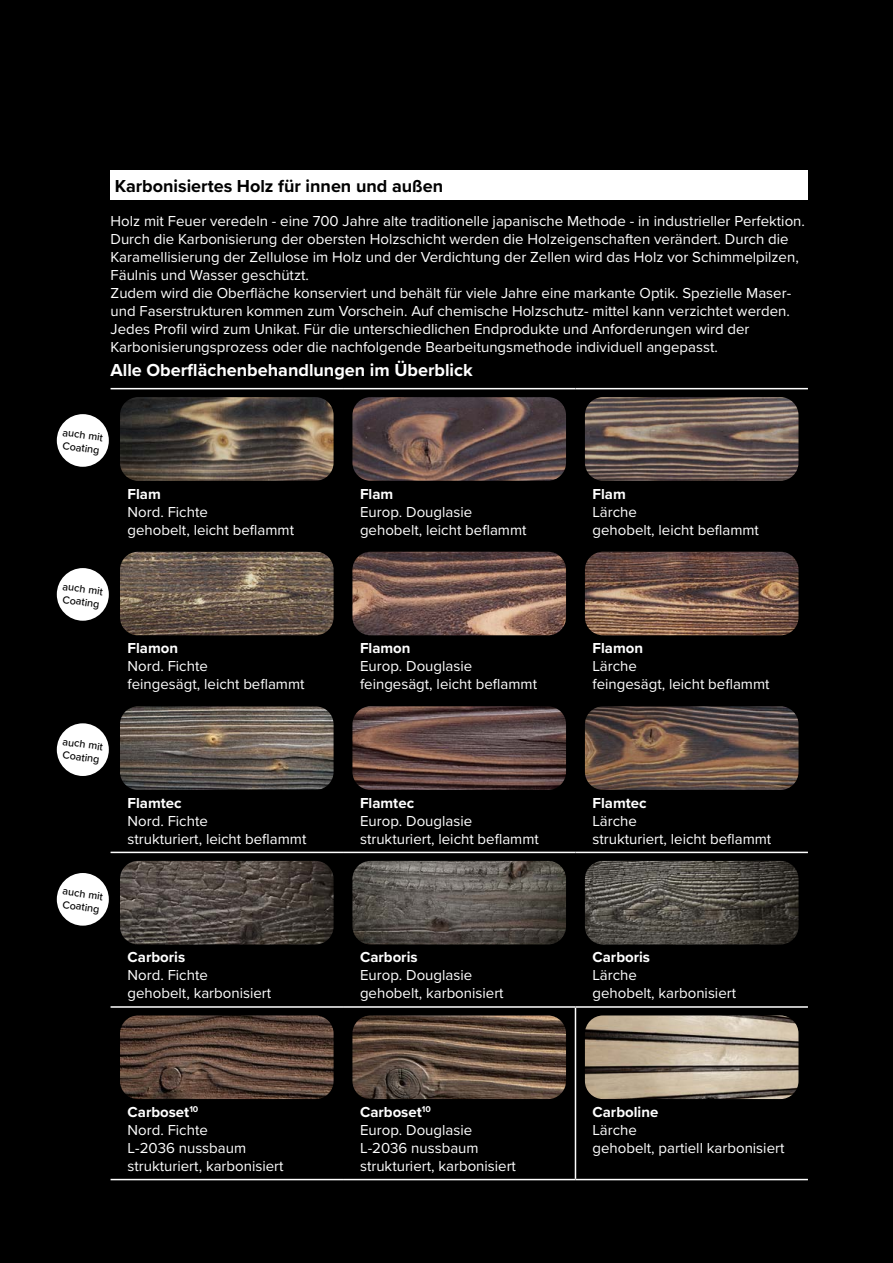
<style>
.page{position:relative;width:893px;height:1263px;background:#000}
.page>*{position:absolute;margin:0;border:0;box-sizing:border-box;transform-origin:0 0}
.t1{font:700 18px "Proxima Nova";color:#fff}
.t2{font:700 18px "Proxima Nova";color:#000}
.t3{font:15px/18px "Proxima Nova";color:#fff}
.t4{font:700 15px "Proxima Nova";color:#fff}
.t5{font:500 10.8px/12.9px "Proxima Nova";color:#000}
.s1{font-weight:700}
</style>
<div class="page">
<div style="left:111px;top:170px;width:697px;height:30px;background:#fff"></div>
<hr style="left:111px;top:388px;width:232px;height:1px;background:#fff">
<hr style="left:343px;top:388px;width:232px;height:1px;background:#fff">
<hr style="left:575px;top:388px;width:233px;height:1px;background:#fff">
<hr style="left:111px;top:852px;width:232px;height:1px;background:#fff">
<hr style="left:343px;top:852px;width:232px;height:1px;background:#fff">
<hr style="left:575px;top:852px;width:233px;height:1px;background:#fff">
<hr style="left:111px;top:1006px;width:232px;height:2px;background:#fff">
<hr style="left:343px;top:1006px;width:232px;height:2px;background:#fff">
<hr style="left:575px;top:1006px;width:233px;height:2px;background:#fff">
<hr style="left:111px;top:1179px;width:232px;height:1px;background:#fff">
<hr style="left:343px;top:1179px;width:232px;height:1px;background:#fff">
<hr style="left:575px;top:1179px;width:233px;height:1px;background:#fff">
<hr style="left:575px;top:1008px;width:1px;height:171px;background:#fff">
<img style="left:120px;top:397px;width:214px;height:84px">
<img style="left:352px;top:397px;width:214px;height:84px">
<img style="left:585px;top:397px;width:213px;height:84px">
<img style="left:120px;top:552px;width:214px;height:83px">
<img style="left:352px;top:552px;width:214px;height:83px">
<img style="left:585px;top:552px;width:213px;height:83px">
<img style="left:120px;top:706px;width:214px;height:84px">
<img style="left:352px;top:706px;width:214px;height:84px">
<img style="left:585px;top:706px;width:213px;height:84px">
<img style="left:120px;top:861px;width:214px;height:83px">
<img style="left:352px;top:861px;width:214px;height:83px">
<img style="left:585px;top:861px;width:213px;height:83px">
<img style="left:120px;top:1015px;width:214px;height:84px">
<img style="left:352px;top:1015px;width:214px;height:84px">
<img style="left:585px;top:1015px;width:213px;height:84px">
<div style="left:57px;top:414px;width:52px;height:53px;background:#fff;border-radius:50%"></div>
<div style="left:57px;top:873px;width:52px;height:53px;background:#fff;border-radius:50%"></div>
<div style="left:57px;top:723px;width:52px;height:53px;background:#fff;border-radius:50%"></div>
<div style="left:57px;top:568px;width:52px;height:53px;background:#fff;border-radius:50%"></div>
<p class="t2" style="left:115px;top:173px;width:330px">Karbonisiertes Holz für innen und außen</p>
<p class="t3" style="left:111px;top:211px;width:696px">Holz mit Feuer veredeln - eine 700 Jahre alte traditionelle japanische Methode - in industrieller Perfektion.<br>Durch die Karbonisierung der obersten Holzschicht werden die Holzeigenschaften verändert. Durch die Karamellisierung der Zellulose im Holz und der Verdichtung der Zellen wird das Holz vor Schimmelpilzen, Fäulnis und Wasser geschützt.<br>Zudem wird die Oberfläche konserviert und behält für viele Jahre eine markante Optik. Spezielle Maser&shy;und Faserstrukturen kommen zum Vorschein. Auf chemische Holzschutz- mittel kann verzichtet werden.<br>Jedes Profil wird zum Unikat. Für die unterschiedlichen Endprodukte und Anforderungen wird der Karbonisierungsprozess oder die nachfolgende Bearbeitungsmethode individuell angepasst.</p>
<p class="t1" style="left:111px;top:356px;width:364px">Alle Oberflächenbehandlungen im Überblick</p>
<p class="t5" style="left:64px;top:425px;width:42px;rotate:8deg">auch mit<br>Coating</p>
<p class="t5" style="left:64px;top:579px;width:42px;rotate:8deg">auch mit<br>Coating</p>
<p class="t5" style="left:64px;top:734px;width:42px;rotate:8deg">auch mit<br>Coating</p>
<p class="t5" style="left:64px;top:884px;width:42px;rotate:8deg">auch mit<br>Coating</p>
<p class="t4" style="left:128px;top:482px;width:35px">Flam</p>
<p class="t3" style="left:128px;top:502px;width:168px">Nord. Fichte<br>gehobelt, leicht beflammt</p>
<p class="t4" style="left:128px;top:637px;width:52px">Flamon</p>
<p class="t3" style="left:128px;top:657px;width:179px">Nord. Fichte<br>feingesägt, leicht beflammt</p>
<p class="t4" style="left:128px;top:792px;width:56px">Flamtec</p>
<p class="t3" style="left:128px;top:811px;width:180px">Nord. Fichte<br>strukturiert, leicht beflammt</p>
<p class="t4" style="left:128px;top:946px;width:59px">Carboris</p>
<p class="t3" style="left:128px;top:966px;width:145px">Nord. Fichte gehobelt, karbonisiert</p>
<p class="t4" style="left:360px;top:482px;width:35px">Flam</p>
<p class="t3" style="left:360px;top:502px;width:168px">Europ. Douglasie gehobelt, leicht beflammt</p>
<p class="t4" style="left:360px;top:637px;width:52px">Flamon</p>
<p class="t3" style="left:360px;top:657px;width:179px">Europ. Douglasie feingesägt, leicht beflammt</p>
<p class="t4" style="left:360px;top:792px;width:56px">Flamtec</p>
<p class="t3" style="left:360px;top:811px;width:180px">Europ. Douglasie strukturiert, leicht beflammt</p>
<p class="t4" style="left:360px;top:946px;width:59px">Carboris</p>
<p class="t3" style="left:360px;top:966px;width:145px">Europ. Douglasie gehobelt, karbonisiert</p>
<p class="t4" style="left:592px;top:482px;width:35px">Flam</p>
<p class="t3" style="left:592px;top:502px;width:168px">Lärche<br>gehobelt, leicht beflammt</p>
<p class="t4" style="left:592px;top:637px;width:52px">Flamon</p>
<p class="t3" style="left:592px;top:657px;width:179px">Lärche<br>feingesägt, leicht beflammt</p>
<p class="t4" style="left:592px;top:792px;width:56px">Flamtec</p>
<p class="t3" style="left:592px;top:811px;width:180px">Lärche<br>strukturiert, leicht beflammt</p>
<p class="t4" style="left:592px;top:946px;width:59px">Carboris</p>
<p class="t3" style="left:592px;top:966px;width:145px">Lärche<br>gehobelt, karbonisiert</p>
<p class="t3" style="left:128px;top:1102px;width:158px"><span class="s1">Carboset</span><sup>10<br></sup>Nord. Fichte<br>L-2036 nussbaum strukturiert, karbonisiert</p>
<p class="t3" style="left:360px;top:1102px;width:157px"><span class="s1">Carboset</span><sup>10<br></sup>Europ. Douglasie<br>L-2036 nussbaum strukturiert, karbonisiert</p>
<p class="t4" style="left:592px;top:1101px;width:67px">Carboline</p>
<p class="t3" style="left:592px;top:1120px;width:193px">Lärche<br>gehobelt, partiell karbonisiert</p>
</div>
